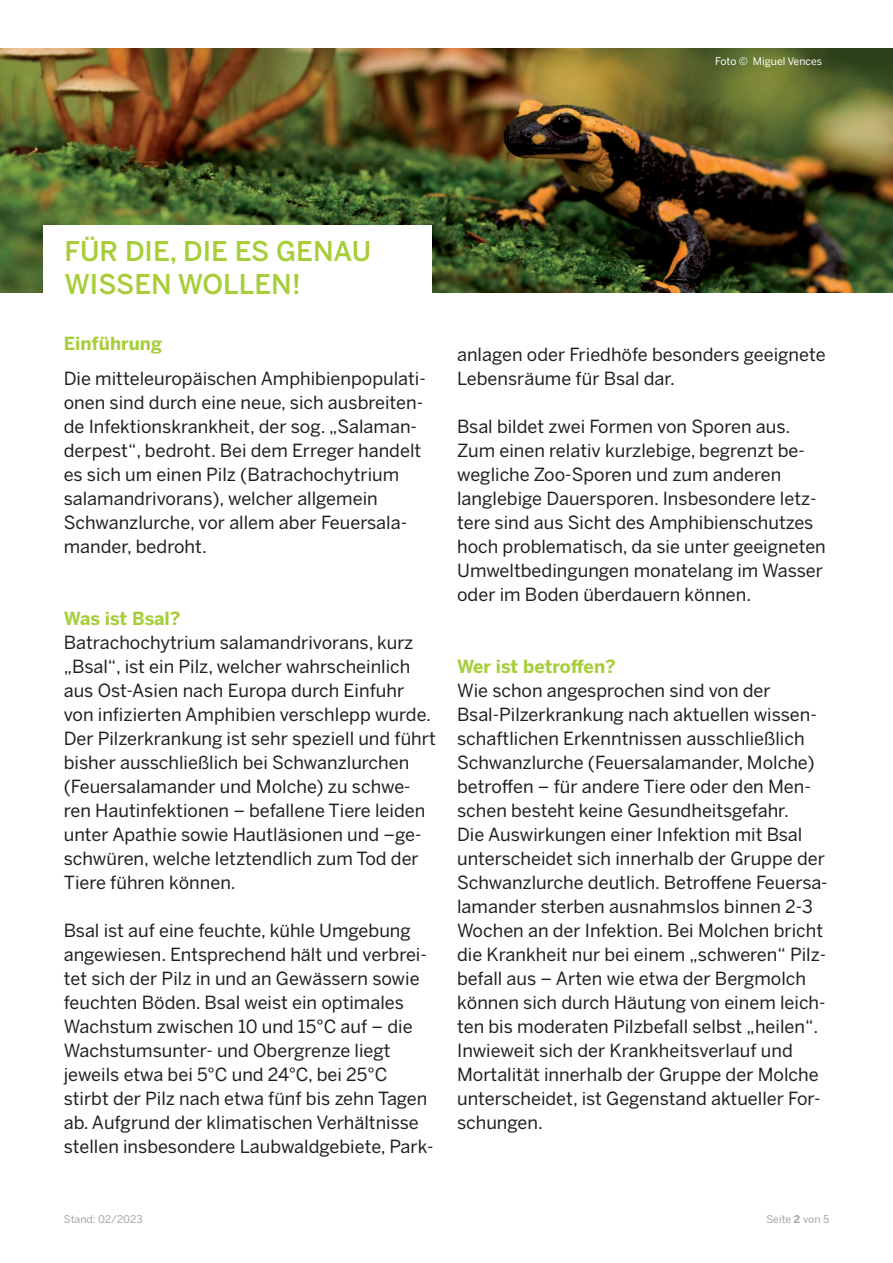
<style>
.page{position:relative;width:893px;height:1263px;background:#fff}
.page>*{position:absolute;margin:0;border:0;box-sizing:border-box;transform-origin:0 0}
.t1{font:500 27px/33px "Benton Sans";color:#a6ce39}
.t2{font:18px/24px "Benton Sans";color:#231f20}
.t3{font:700 18px "Benton Sans";color:#a6ce39}
.t4{font:10.5px "Benton Sans";letter-spacing:-.005em;color:#a1a3a6}
.t5{font:10.5px "Benton Sans";color:#fff}
.s1{font-weight:700}
</style>
<div class="page">
<img style="left:0;top:49px;width:893px;height:244px">
<div style="left:44px;top:225px;width:388px;height:78px;background:#fff"></div>
<p class="t5" style="left:715px;top:55px;width:108px">Foto © Miguel Vences</p>
<h1 class="t1" style="left:64px;top:234px;width:308px">FÜR DIE, DIE ES GENAU<br>WISSEN WOLLEN!</h1>
<p class="t3" style="left:64px;top:333px;width:100px">Einführung</p>
<p class="t2" style="left:64px;top:366px;width:364px">Die mitteleuropäischen Amphibienpopulati&shy;onen sind durch eine neue, sich ausbreiten&shy;de Infektionskrankheit, der sog. „Salaman&shy;derpest“, bedroht. Bei dem Erreger handelt es sich um einen Pilz (Batrachochytrium salamandrivorans), welcher allgemein Schwanzlurche, vor allem aber Feuersala&shy;mander, bedroht.</p>
<p class="t3" style="left:64px;top:608px;width:118px">Was ist Bsal?</p>
<p class="t2" style="left:64px;top:630px;width:374px">Batrachochytrium salamandrivorans, kurz „Bsal“, ist ein Pilz, welcher wahrscheinlich aus Ost-Asien nach Europa durch Einfuhr von infizierten Amphibien verschlepp wurde.<br>Der Pilzerkrankung ist sehr speziell und führt bisher ausschließlich bei Schwanzlurchen (Feuersalamander und Molche) zu schwe&shy;ren Hautinfektionen – befallene Tiere leiden unter Apathie sowie Hautläsionen und –ge&shy;schwüren, welche letztendlich zum Tod der Tiere führen können.</p>
<p class="t2" style="left:64px;top:918px;width:371px">Bsal ist auf eine feuchte, kühle Umgebung angewiesen. Entsprechend hält und verbrei&shy;tet sich der Pilz in und an Gewässern sowie feuchten Böden. Bsal weist ein optimales Wachstum zwischen 10 und 15°C auf – die Wachstumsunter- und Obergrenze liegt jeweils etwa bei 5°C und 24°C, bei 25°C stirbt der Pilz nach etwa fünf bis zehn Tagen ab. Aufgrund der klimatischen Verhältnisse stellen insbesondere Laubwaldgebiete, Park-</p>
<p class="t2" style="left:457px;top:342px;width:370px">anlagen oder Friedhöfe besonders geeignete<br>Lebensräume für Bsal dar.</p>
<p class="t2" style="left:457px;top:414px;width:370px">Bsal bildet zwei Formen von Sporen aus.<br>Zum einen relativ kurzlebige, begrenzt be&shy;wegliche Zoo-Sporen und zum anderen langlebige Dauersporen. Insbesondere letz&shy;tere sind aus Sicht des Amphibienschutzes hoch problematisch, da sie unter geeigneten Umweltbedingungen monatelang im Wasser oder im Boden überdauern können.</p>
<p class="t3" style="left:457px;top:655px;width:160px">Wer ist betroffen?</p>
<p class="t2" style="left:457px;top:678px;width:372px">Wie schon angesprochen sind von der Bsal-Pilzerkrankung nach aktuellen wissen&shy;schaftlichen Erkenntnissen ausschließlich Schwanzlurche (Feuersalamander, Molche) betroffen – für andere Tiere oder den Men&shy;schen besteht keine Gesundheitsgefahr.<br>Die Auswirkungen einer Infektion mit Bsal unterscheidet sich innerhalb der Gruppe der Schwanzlurche deutlich. Betroffene Feuersa&shy;lamander sterben ausnahmslos binnen 2-3<br>Wochen an der Infektion. Bei Molchen bricht die Krankheit nur bei einem „schweren“ Pilz&shy;befall aus – Arten wie etwa der Bergmolch können sich durch Häutung von einem leich&shy;ten bis moderaten Pilzbefall selbst „heilen“.<br>Inwieweit sich der Krankheitsverlauf und Mortalität innerhalb der Gruppe der Molche unterscheidet, ist Gegenstand aktueller For&shy;schungen.</p>
<p class="t4" style="left:64px;top:1213px;width:80px">Stand: 02/2023</p>
<p class="t4" style="left:766px;top:1213px;width:64px">Seite <span class="s1">2</span> von 5</p>
</div>
